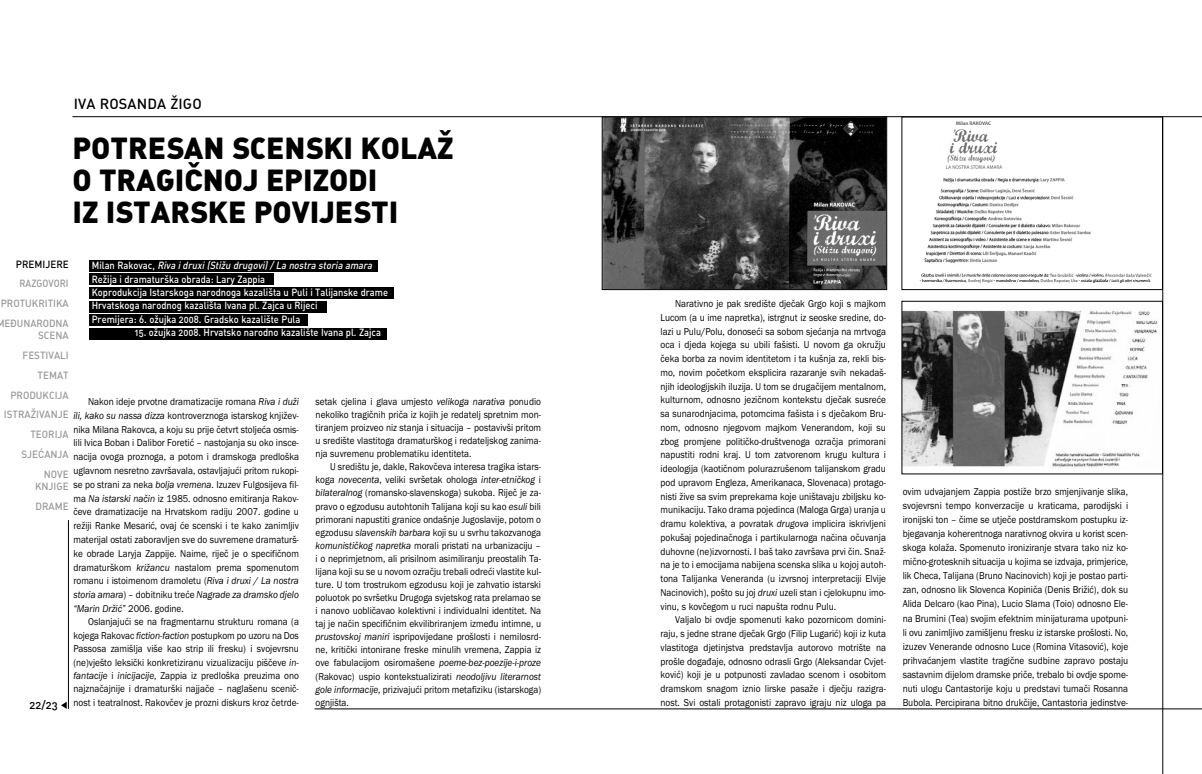
<style>
.page{position:relative;width:1202px;height:774px;background:#fff}
.page>*{position:absolute;margin:0;border:0;box-sizing:border-box;transform-origin:0 0}
.t1{font:30px/32.1px "DIN Black Rounded";color:#000}
.t2{font:14.55px "DIN Medium Rounded";letter-spacing:.01em;color:#000}
.t3{font:11.4px "DIN Medium Rounded";color:#000}
.t4{font:10.35px/13.8px "Franklin Gothic";color:#000;text-align:justify;scale:.9 1}
.t5{font:10.35px/13.5px "DIN Medium Rounded";color:#fff;scale:.9 1}
.t6{font:10.35px/19.8px "DIN Medium Rounded";color:#999;text-align:right;scale:.95 1}
.t7{font:10.35px/19.8px "DIN Medium Rounded";color:#999;text-align:right;scale:.9 1}
.t8{font:10.35px "DIN Medium Rounded";color:#000;scale:.95 1}
.s1{font-style:italic}
</style>
<div class="page">
<hr style="left:68px;top:520px;width:1px;height:188px;background:#000">
<svg style="left:61px;top:701px;width:6px;height:7px"></svg>
<hr style="left:314px;top:708px;width:887px;height:1px;background:#000">
<div style="left:89px;top:260px;width:289px;height:12px;background:#000"></div>
<div style="left:89px;top:287px;width:304px;height:12px;background:#000"></div>
<div style="left:89px;top:301px;width:238px;height:11px;background:#000"></div>
<div style="left:89px;top:314px;width:218px;height:12px;background:#000"></div>
<div style="left:89px;top:328px;width:297px;height:11px;background:#000"></div>
<div style="left:89px;top:273px;width:184px;height:12px;background:#000"></div>
<hr style="left:1162px;top:117px;width:1px;height:657px;background:#000">
<img style="left:604px;top:119px;width:281px;height:169px">
<div style="left:602px;top:117px;width:285px;height:173px;border:1px solid #000"></div>
<img style="left:919px;top:121px;width:233px;height:162px">
<div style="left:901px;top:117px;width:261px;height:173px;border:1px solid #000"></div>
<img style="left:903px;top:310px;width:255px;height:158px">
<div style="left:901px;top:301px;width:261px;height:173px;border:1px solid #000"></div>
<hr style="left:72px;top:116px;width:1129px;height:1px;background:#000">
<h2 class="t2" style="left:74px;top:99px;width:129px">IVA ROSANDA ŽIGO</h2>
<h1 class="t1" style="left:72px;top:135px;width:382px">POTRESAN SCENSKI KOLAŽ<br>O TRAGIČNOJ EPIZODI<br>IZ ISTARSKE POVIJESTI</h1>
<p class="t8" style="left:16px;top:260px;width:57px">PREMIJERE</p>
<p class="t7" style="left:-3px;top:275px;width:82px">RAZGOVORI<br>PROTUKRITIKA<br>ME-UNARODNA</p>
<p class="t6" style="left:4px;top:327px;width:70px">SCENA<br>FESTIVALI<br>TEMAT<br>PRODUKCIJA<br>ISTRAŽIVANJE<br>TEORIJA<br>SJEĆANJA<br>NOVE</p>
<p class="t6" style="left:35px;top:477px;width:37px;text-align:left">KNJIGE<br>DRAME</p>
<p class="t5" style="left:92px;top:260px;width:331px">M i l a n R a k o v a c , <span class="s1">Riva i druxi (Stižu drugovi) / La nostra storia amara </span>Režija i dramaturška obrada: Lary Zappia<br>Koprodukcija Istarskoga narodnoga kazališta u Puli i Talijanske drame Hrvatskoga narodnog kazališta Ivana pl. Zajca u Rijeci<br>Premijera: 6. ožujka 2008. Gradsko kazalište Pula</p>
<p class="t5" style="left:135px;top:327px;width:275px">15. ožujka 2008. Hrvatsko narodno kazalište Ivana pl. Zajca</p>
<p class="t4" style="left:73px;top:395px;width:252px;text-indent:15px">Nakon ideje prvotne dramatizacije romana <span class="s1">Riva i duži ili, kako su nassa dizza</span> kontroverznoga istarskog književ - nika Milana Rakovca, a koju su prije četvrt stoljeća osmis - lili Ivica Boban i Dalibor Foretić – nastojanja su oko insce&shy;nacija ovoga proznoga, a potom i dramskoga predloška uglavnom nesretno završavala, ostavljajući pritom rukopi&shy;se po strani za neka <span class="s1">bolja vremena</span>. Izuzev Fulgosijeva fil - ma <span class="s1">Na istarski način</span> iz 1985. odnosno emitiranja Rakov - če ve dramatizacije na Hrvatskom radiju 2007. godine u re žiji Ranke Mesarić, ovaj će scenski i te kako zanimljiv materijal ostati zaboravljen sve do suvremene dramaturš - ke obrade Laryja Zappije. Naime, riječ je o specifičnom dra maturškom <span class="s1">križancu</span> nastalom prema spomenutom ro manu i istoimenom dramoletu (<span class="s1">Riva i druxi / La nostra sto ria amara</span>) – dobitniku treće <span class="s1">Nagrade za dramsko djelo “Marin Držić”</span> 2006. godine.</p>
<p class="t4" style="left:73px;top:616px;width:252px;line-height:13.4px;text-indent:15px">Oslanjajući se na fragmentarnu strukturu romana (a kojega Rakovac <span class="s1">fiction-faction</span> postupkom po uzoru na Dos Passosa zamišlja više kao strip ili fresku) i svojevrsnu (ne)vješto leksički konkretiziranu vizualizaciju piščeve <span class="s1">in - fantacije</span> i <span class="s1">inicijacije</span>, Zappia iz predloška preuzima ono najznačajnije i dramaturški najjače – naglašenu scenič&shy;nost i teatralnost. Rakovčev je prozni diskurs kroz četrde-</p>
<p class="t4" style="left:315px;top:396px;width:252px;line-height:13px">setak cjelina i glava umjesto <span class="s1">velikoga narativa</span> ponudio nekoliko tragičnih priča iz kojih je redatelj spretnim mon&shy;tiranjem proizveo niz stanja i situacija – postavivši pritom u središte vlastitoga dramaturškog i redateljskog zanima&shy;nja suvremenu problematiku identiteta.</p>
<p class="t4" style="left:315px;top:461px;width:252px;line-height:13px;text-indent:15px">U središtu je, dakle, Rakovčeva interesa tragika istars - koga <span class="s1">novecenta</span>, veliki svršetak ohologa <span class="s1">inter-etničkog</span> i <span class="s1">bi lateralnog</span> (romansko-slavenskoga) sukoba. Riječ je za - pra vo o egzodusu autohtonih Talijana koji su kao <span class="s1">esuli</span> bili primorani napustiti granice ondašnje Jugoslavije, potom o egzodusu <span class="s1">slavenskih barbara</span> koji su u svrhu takozvanoga <span class="s1">komunističkog napretka</span> morali pristati na urbanizaciju – i o neprimjetnom, ali prisilnom asimiliranju preostalih Ta - lijana koji su se u novom ozračju trebali odreći vlastite kul&shy;ture. U tom trostrukom egzodusu koji je zahvatio istarski poluotok po svršetku Drugoga svjetskog rata prelamao se i nanovo uobličavao kolektivni i individualni identitet. Na taj je način specifičnim ekvilibriranjem između intimne, u <span class="s1">prustovskoj maniri</span> ispripovijedane prošlosti i nemilosrd - ne, kritički intonirane freske minulih vremena, Zappia iz ove fabulacijom osiromašene <span class="s1">poeme-bez-poezije-i-proze </span>(Rakovac) uspio kontekstualizirati <span class="s1">neodoljivu literarnost gole informacije,</span> prizivajući pritom metafiziku (istarskoga) ognjišta.</p>
<p class="t3" style="left:29px;top:700px;width:30px">22/23</p>
<p class="t4" style="left:660px;top:298px;width:252px;text-indent:15px">Narativno je pak središte dječak Grgo koji s majkom Lucom (a u ime napretka), istrgnut iz seoske sredine, do - lazi u Pulu/Polu, donoseći sa sobom sjećanja na mrtvoga oca i djeda kojega su ubili fašisti. U novom ga okružju čeka borba za novim identitetom i ta kušnja za, rekli bis - mo, novim početkom eksplicira razaranje svih nekadaš - njih ideologijskih iluzija. U tom se drugačijem mentalnom, kulturnom, odnosno jezičnom kontekstu dječak susreće sa sunarodnjacima, potomcima fašista i s dječakom Bru - nom, odnosno njegovom majkom Venerandom, koji su zbog promjene političko-društvenoga ozračja primorani napustiti rodni kraj. U tom zatvorenom krugu kultura i ideo logija (kaotičnom polurazrušenom talijanskom gradu pod upravom Engleza, Amerikanaca, Slovenaca) protago&shy;nisti žive sa svim preprekama koje uništavaju zbiljsku ko - munikaciju. Tako drama pojedinca (Maloga Grga) uranja u dramu kolektiva, a povratak <span class="s1">drugova</span> implicira iskrivljeni pokušaj pojedinačnoga i partikularnoga načina očuvanja duhovne (ne)izvornosti. I baš tako završava prvi čin. Snaž - na je to i emocijama nabijena scenska slika u kojoj autoh&shy;tona Talijanka Veneranda (u izvrsnoj interpretaciji Elvije Nacinovich), pošto su joj <span class="s1">druxi</span> uzeli stan i cjelokupnu imo&shy;vinu, s kovčegom u ruci napušta rodnu Pulu.</p>
<p class="t4" style="left:660px;top:614px;width:252px;text-indent:15px">Valjalo bi ovdje spomenuti kako pozornicom domini&shy;raju, s jedne strane dječak Grgo (Filip Lugarić) koji iz kuta vlastitoga djetinjstva predstavlja autorovo motrište na prošle događaje, odnosno odrasli Grgo (Aleksandar Cvjet - ković) koji je u potpunosti zavladao scenom i osobitom dramskom snagom iznio lirske pasaže i dječju razigra&shy;nost. Svi ostali protagonisti zapravo igraju niz uloga pa</p>
<p class="t4" style="left:902px;top:485px;width:252px">ovim udvajanjem Zappia postiže brzo smjenjivanje slika, svojevrsni tempo konverzacije u kraticama, parodijski i ironijski ton – čime se utječe postdramskom postupku iz - bje gavanja koherentnoga narativnog okvira u korist scen - s koga kolaža. Spomenuto ironiziranje stvara tako niz ko - mično-grotesknih situacija u kojima se izdvaja, primjerice, lik Checa, Talijana (Bruno Nacinovich) koji je postao parti&shy;zan, odnosno lik Slovenca Kopiniča (Denis Brižić), dok su Alida Delcaro (kao Pina), Lucio Slama (Toio) odnosno Ele - na Brumini (Tea) svojim efektnim minijaturama upotpuni&shy;li ovu zanimljivo zamišljenu fresku iz istarske prošlosti. No, izuzev Venerande odnosno Luce (Romina Vitasović), koje prihvaćanjem vlastite tragične sudbine zapravo postaju sastavnim dijelom dramske priče, trebalo bi ovdje spome - nuti ulogu Cantastorije koju u predstavi tumači Rosanna Bubola. Percipirana bitno drukčije, Cantastoria jedinstve-</p>
</div>
